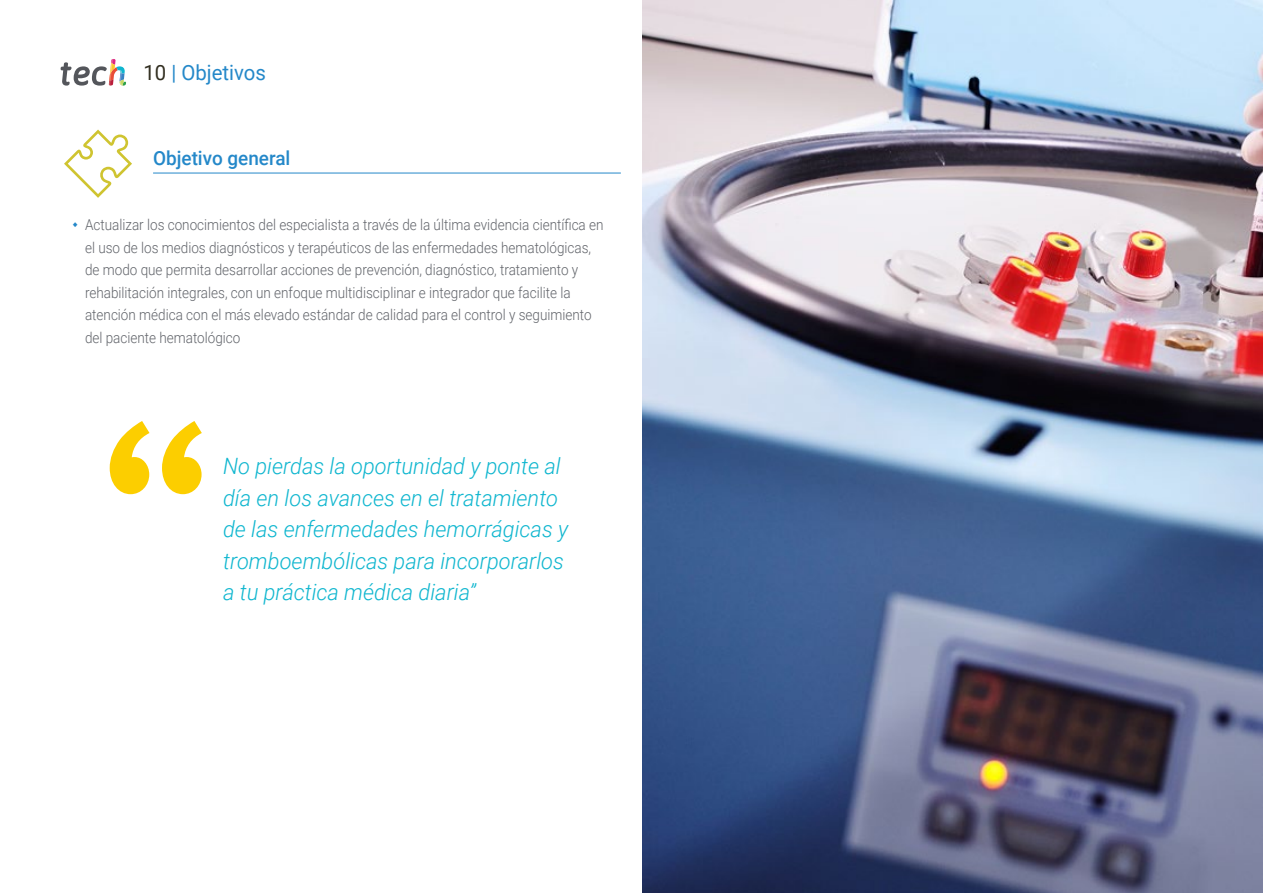
<style>
.page{position:relative;width:1263px;height:893px;background:#fff}
.page>*{position:absolute;margin:0;border:0;box-sizing:border-box;transform-origin:0 0}
.t1{font:italic 300 22.5px/31.5px "Roboto";color:#0fb6cf}
.t2{font:21px "Roboto";color:#2488c9}
.t3{font:500 19.5px "Roboto";color:#2488c9}
.t4{font:300 15px/22.5px "Roboto";color:#61646a;scale:.9 1}
.s1{color:#312e20}
</style>
<div class="page">
<hr style="left:153px;top:173px;width:468px;height:1px;background:#2488c9">
<svg style="left:64px;top:130px;width:68px;height:68px"></svg>
<img style="left:642px;top:0;width:621px;height:893px">
<svg style="left:110px;top:421px;width:92px;height:73px"></svg>
<svg style="left:61px;top:59px;width:65px;height:27px"></svg>
<h2 class="t2" style="left:144px;top:57px;width:124px"><span class="s1">10</span> | Objetivos</h2>
<h3 class="t3" style="left:153px;top:144px;width:139px">Objetivo general</h3>
<p class="t4" style="left:85px;top:213px;width:578px">Actualizar los conocimientos del especialista a través de la última evidencia científica en el uso de los medios diagnósticos y terapéuticos de las enfermedades hematológicas, de modo que permita desarrollar acciones de prevención, diagnóstico, tratamiento y rehabilitación integrales, con un enfoque multidisciplinar e integrador que facilite la atención médica con el más elevado estándar de calidad para el control y seguimiento del paciente hematológico</p>
<h1 class="t1" style="left:223px;top:450px;width:347px">No pierdas la oportunidad y ponte al día en los avances en el tratamiento de las enfermedades hemorrágicas y tromboembólicas para incorporarlos a tu práctica médica diaria”</h1>
</div>
